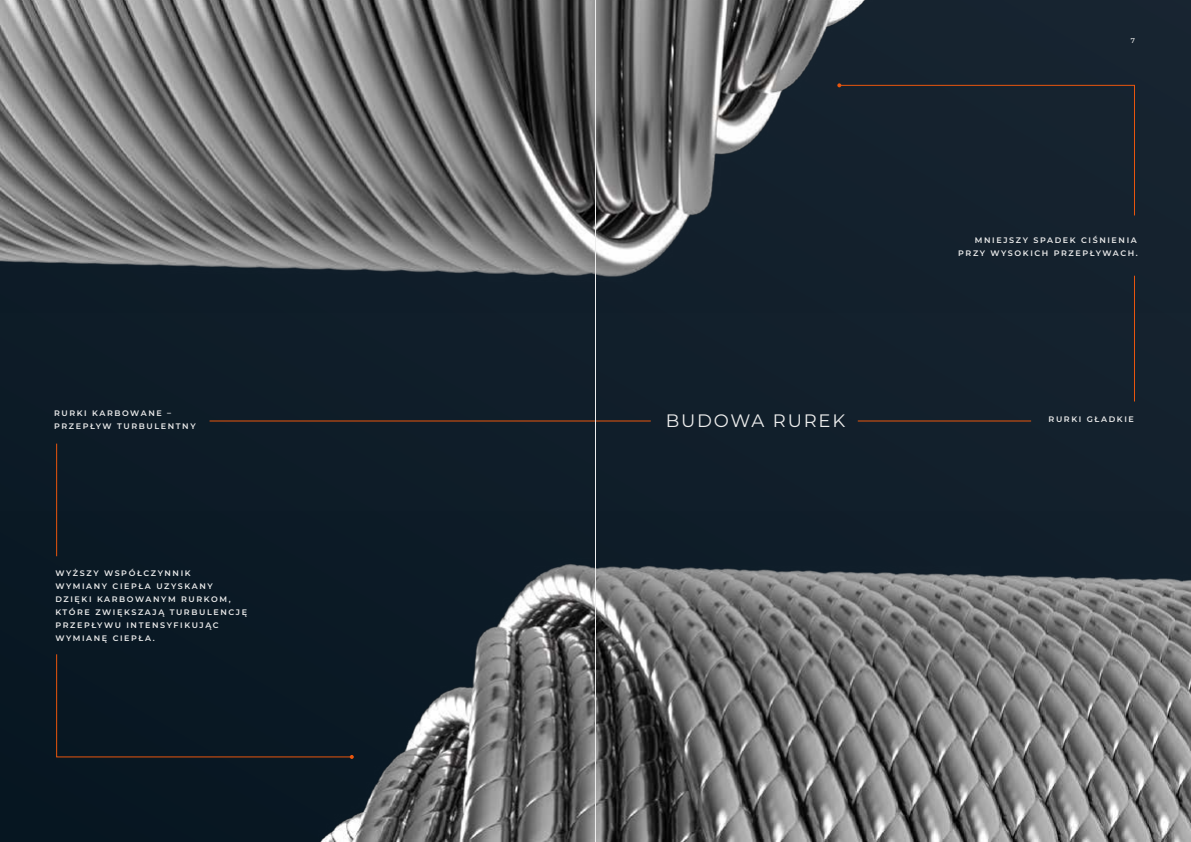
<style>
.page{position:relative;width:1191px;height:842px;background:#101e2a}
.page>*{position:absolute;margin:0;border:0;box-sizing:border-box;transform-origin:0 0}
.t1{font:18px "Montserrat";letter-spacing:.1em;color:#ededed}
.t2{font:600 8px/13px "Montserrat";letter-spacing:.2em;color:#ededed}
.t3{font:500 7px "Montserrat";color:#ededed}
</style>
<div class="page">
<img style="left:0;top:0;width:1135px;height:277px">
<img style="left:56px;top:512px;width:1135px;height:330px">
<hr style="left:209px;top:420px;width:442px;height:1px;background:#ea560d">
<hr style="left:857px;top:420px;width:174px;height:1px;background:#ea560d">
<hr style="left:1134px;top:276px;width:1px;height:125px;background:#ea560d">
<svg style="left:837px;top:83px;width:298px;height:133px"></svg>
<hr style="left:56px;top:444px;width:1px;height:112px;background:#ea560d">
<svg style="left:56px;top:653px;width:298px;height:106px"></svg>
<hr style="left:595px;top:0;width:1px;height:842px;background:#ededed">
<p class="t3" style="left:1130px;top:35px;width:6px">7</p>
<p class="t2" style="left:958px;top:233px;width:181px;text-align:right">MNIEJSZY SPADEK CIŚNIENIA<br>PRZY WYSOKICH PRZEPŁYWACH.</p>
<p class="t2" style="left:54px;top:406px;width:143px">RURKI KARBOWANE –<br>PRZEPŁYW TURBULENTNY</p>
<h1 class="t1" style="left:666px;top:408px;width:181px">BUDOWA RUREK</h1>
<p class="t2" style="left:1048px;top:413px;width:87px">RURKI GŁADKIE</p>
<p class="t2" style="left:55px;top:566px;width:193px">WYŻSZY WSPÓŁCZYNNIK<br>WYMIANY CIEPŁA UZYSKANY<br>DZIĘKI KARBOWANYM RURKOM,<br>KTÓRE ZWIĘKSZAJĄ TURBULENCJĘ<br>PRZEPŁYWU INTENSYFIKUJĄC<br>WYMIANĘ CIEPŁA.</p>
</div>
